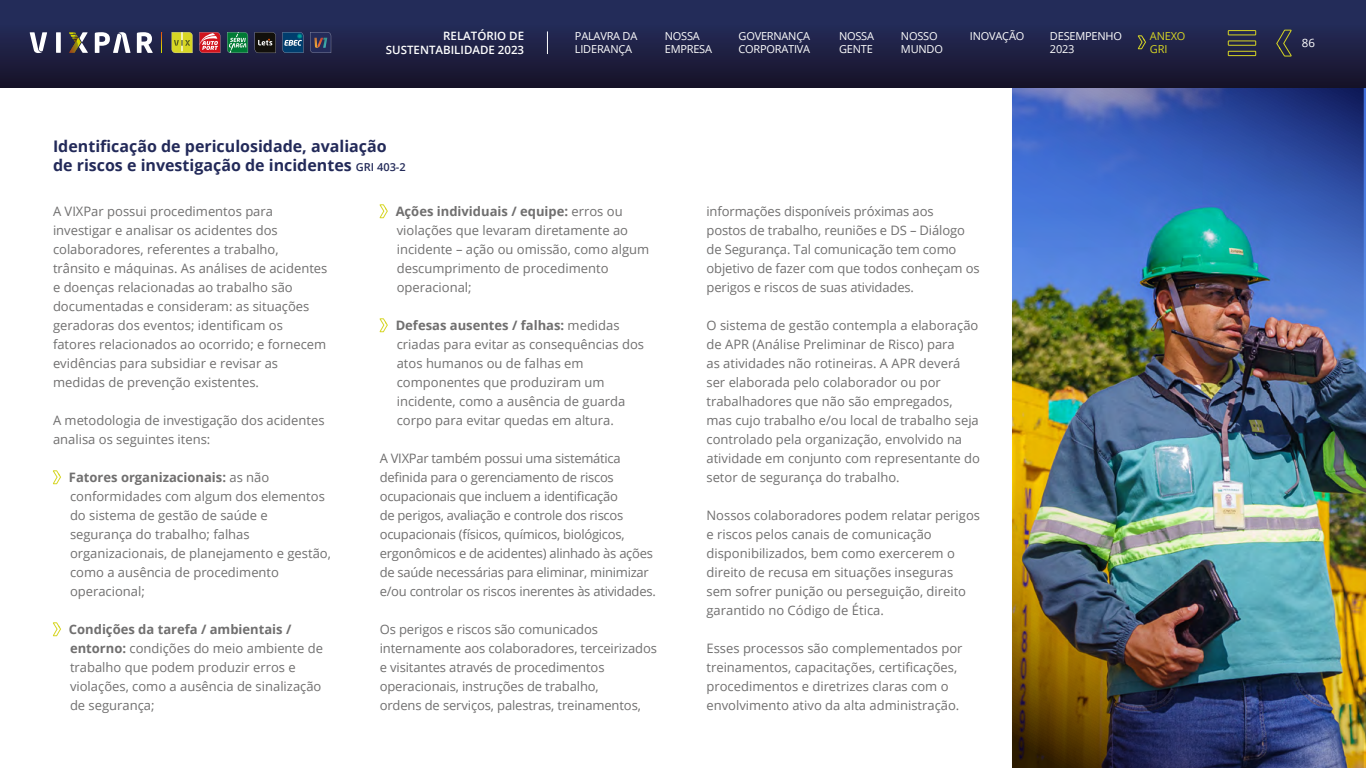
<style>
.page{position:relative;width:1366px;height:768px;background:#fff}
.page>*{position:absolute;margin:0;border:0;box-sizing:border-box;transform-origin:0 0}
.C_____1_1_Subtítulo{font:700 16px/19.2px "Open Sans";color:#232a59}
.G_____Texto_corrido{font:13px/19px "Open Sans";color:#706f6f}
.H_____Bullets{font:13px/19px "Open Sans";color:#706f6f}
.G_____Texto_corrido-2{font:13px/19px "Open Sans";letter-spacing:-.02em;color:#706f6f}
.t1{font:600 11.5px/13.8px "Open Sans";color:#fff;text-align:right}
.t2{font:11.5px "Open Sans";color:#fff}
.t3{font:11px/13.2px "Open Sans";letter-spacing:-.02em;color:#fff}
.t4{font:11px/13.2px "Open Sans";letter-spacing:-.02em;color:#d6d524}
.s1{font-weight:600;font-size:11px}
.s2{font-weight:700}
</style>
<div class="page">
<svg style="left:379px;top:204px;width:9px;height:15px"></svg>
<svg style="left:379px;top:318px;width:9px;height:15px"></svg>
<svg style="left:53px;top:470px;width:8px;height:15px"></svg>
<svg style="left:53px;top:622px;width:8px;height:15px"></svg>
<img style="left:1012px;top:88px;width:352px;height:680px">
<div style="left:0;top:0;width:1366px;height:88px;background:linear-gradient(to bottom,#263163,#18142a)"></div>
<svg style="left:137px;top:32px;width:16px;height:21px"></svg>
<div style="left:56px;top:32px;width:5px;height:21px;background:#fff"></div>
<svg style="left:30px;top:32px;width:17px;height:21px"></svg>
<svg style="left:95px;top:32px;width:35px;height:21px"></svg>
<svg style="left:69px;top:32px;width:19px;height:21px"></svg>
<svg style="left:161px;top:32px;width:1px;height:21px"></svg>
<svg style="left:199px;top:32px;width:21px;height:21px"></svg>
<svg style="left:255px;top:32px;width:21px;height:21px"></svg>
<svg style="left:172px;top:32px;width:21px;height:21px"></svg>
<svg style="left:227px;top:32px;width:21px;height:21px"></svg>
<svg style="left:310px;top:32px;width:21px;height:21px"></svg>
<svg style="left:283px;top:32px;width:20px;height:21px"></svg>
<svg style="left:1228px;top:30px;width:28px;height:26px"></svg>
<svg style="left:1276px;top:29px;width:16px;height:28px"></svg>
<svg style="left:547px;top:31px;width:1px;height:23px"></svg>
<svg style="left:1138px;top:35px;width:8px;height:15px"></svg>
<p class="t1" style="left:386px;top:29px;width:140px">RELATÓRIO DE<br>SUSTENTABILIDADE 2023</p>
<p class="t2" style="left:1302px;top:35px;width:15px">86</p>
<p class="t3" style="left:575px;top:29px;width:64px">PALAVRA DA<br>LIDERANÇA</p>
<p class="t3" style="left:665px;top:29px;width:49px">NOSSA<br>EMPRESA</p>
<p class="t3" style="left:739px;top:29px;width:73px">GOVERNANÇA<br>CORPORATIVA</p>
<p class="t3" style="left:839px;top:29px;width:37px">NOSSA<br>GENTE</p>
<p class="t3" style="left:901px;top:29px;width:43px">NOSSO<br>MUNDO</p>
<p class="t3" style="left:970px;top:29px;width:56px">INOVAÇÃO</p>
<p class="t4" style="left:1150px;top:29px;width:37px">ANEXO<br>GRI</p>
<p class="t3" style="left:1050px;top:29px;width:73px">DESEMPENHO<br>2023</p>
<h2 class="C_____1_1_Subtítulo" style="left:53px;top:136px;width:354px">Identificação de periculosidade, avaliação de riscos e investigação de incidentes <span class="s1">GRI 403-2</span></h2>
<p class="H_____Bullets" style="left:396px;top:201px;width:255px"><span class="s2">Ações individuais / equipe:</span> erros ou violações que levaram diretamente ao incidente – ação ou omissão, como algum descumprimento de procedimento operacional;</p>
<p class="H_____Bullets" style="left:396px;top:315px;width:250px"><span class="s2">Defesas ausentes / falhas:</span> medidas criadas para evitar as consequências dos atos humanos ou de falhas em componentes que produziram um incidente, como a ausência de guarda corpo para evitar quedas em altura.</p>
<p class="G_____Texto_corrido-2" style="left:380px;top:448px;width:278px">A VIXPar também possui uma sistemática definida para o gerenciamento de riscos ocupacionais que incluem a identificação<br>de perigos, avaliação e controle dos riscos ocupacionais (físicos, químicos, biológicos, ergonômicos e de acidentes) alinhado às ações de saúde necessárias para eliminar, minimizar e/ou controlar os riscos inerentes às atividades.</p>
<p class="G_____Texto_corrido" style="left:380px;top:619px;width:279px">Os perigos e riscos são comunicados internamente aos colaboradores, terceirizados e visitantes através de procedimentos operacionais, instruções de trabalho,<br>ordens de serviços, palestras, treinamentos,</p>
<p class="G_____Texto_corrido" style="left:53px;top:201px;width:276px">A VIXPar possui procedimentos para investigar e analisar os acidentes dos colaboradores, referentes a trabalho, trânsito e máquinas. As análises de acidentes e doenças relacionadas ao trabalho são documentadas e consideram: as situações geradoras dos eventos; identificam os fatores relacionados ao ocorrido; e fornecem evidências para subsidiar e revisar as medidas de prevenção existentes.</p>
<p class="G_____Texto_corrido" style="left:53px;top:410px;width:273px">A metodologia de investigação dos acidentes analisa os seguintes itens:</p>
<p class="H_____Bullets" style="left:69px;top:467px;width:264px"><span class="s2">Fatores organizacionais:</span> as não conformidades com algum dos elementos do sistema de gestão de saúde e segurança do trabalho; falhas organizacionais, de planejamento e gestão, como a ausência de procedimento operacional;</p>
<p class="H_____Bullets" style="left:69px;top:619px;width:256px"><span class="s2">Condições da tarefa / ambientais / entorno:</span> condições do meio ambiente de trabalho que podem produzir erros e violações, como a ausência de sinalização de segurança;</p>
<p class="G_____Texto_corrido" style="left:706px;top:201px;width:275px">informações disponíveis próximas aos<br>postos de trabalho, reuniões e DS – Diálogo de Segurança. Tal comunicação tem como objetivo de fazer com que todos conheçam os perigos e riscos de suas atividades.</p>
<p class="G_____Texto_corrido" style="left:706px;top:315px;width:275px">O sistema de gestão contempla a elaboração de APR (Análise Preliminar de Risco) para<br>as atividades não rotineiras. A APR deverá ser elaborada pelo colaborador ou por trabalhadores que não são empregados, mas cujo trabalho e/ou local de trabalho seja controlado pela organização, envolvido na atividade em conjunto com representante do setor de segurança do trabalho.</p>
<p class="G_____Texto_corrido" style="left:706px;top:505px;width:275px">Nossos colaboradores podem relatar perigos e riscos pelos canais de comunicação disponibilizados, bem como exercerem o direito de recusa em situações inseguras sem sofrer punição ou perseguição, direito garantido no Código de Ética.</p>
<p class="G_____Texto_corrido" style="left:706px;top:638px;width:257px">Esses processos são complementados por treinamentos, capacitações, certificações, procedimentos e diretrizes claras com o envolvimento ativo da alta administração.</p>
</div>
